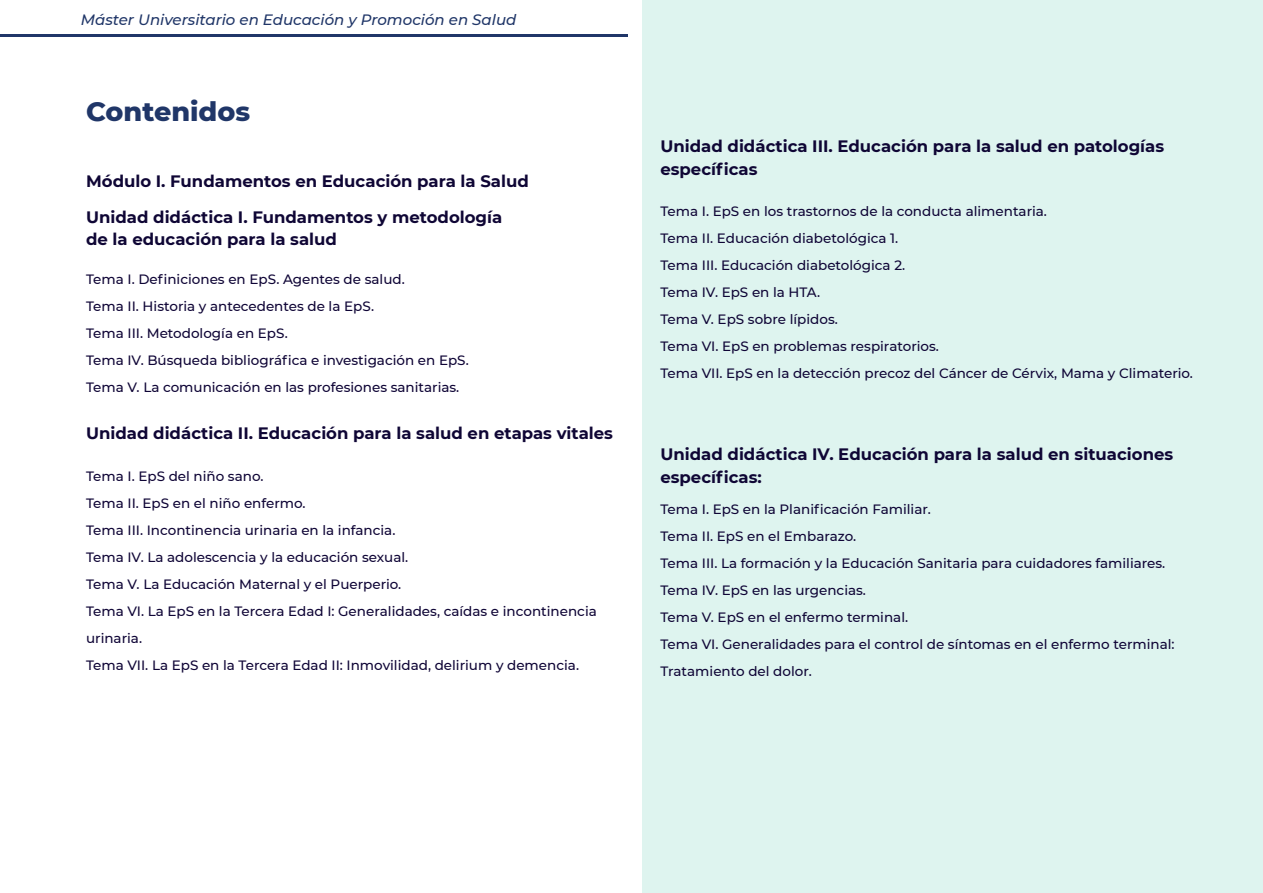
<style>
.page{position:relative;width:1263px;height:893px;background:#fff}
.page>*{position:absolute;margin:0;border:0;box-sizing:border-box;transform-origin:0 0}
.t1{font:800 27px "Montserrat";color:#203668}
.t2{font:700 16.5px/22.5px "Montserrat";color:#0f0635}
.t3{font:italic 500 15px "Montserrat";color:#203668}
.t4{font:500 13.5px/27px "Montserrat";color:#0f0536}
</style>
<div class="page">
<hr style="left:0;top:34px;width:627px;height:3px;background:#203668">
<div style="left:643px;top:0;width:620px;height:893px;background:#def4ef"></div>
<p class="t3" style="left:81px;top:9px;width:437px">Máster Universitario en Educación y Promoción en Salud</p>
<h1 class="t1" style="left:86px;top:91px;width:166px">Contenidos</h1>
<p class="t2" style="left:86px;top:163px;width:444px;line-height:35.4px">Módulo I. Fundamentos en Educación para la Salud<br>Unidad didáctica I. Fundamentos y metodología</p>
<p class="t2" style="left:86px;top:227px;width:252px">de la educación para la salud</p>
<p class="t4" style="left:86px;top:265px;width:384px">Tema I. Definiciones en EpS. Agentes de salud.<br>Tema II. Historia y antecedentes de la EpS.<br>Tema III. Metodología en EpS.<br>Tema IV. Búsqueda bibliográfica e investigación en EpS.<br>Tema V. La comunicación en las profesiones sanitarias.</p>
<p class="t2" style="left:86px;top:421px;width:528px">Unidad didáctica II. Educación para la salud en etapas vitales</p>
<p class="t4" style="left:86px;top:462px;width:512px">Tema I. EpS del niño sano.<br>Tema II. EpS en el niño enfermo.<br>Tema III. Incontinencia urinaria en la infancia.<br>Tema IV. La adolescencia y la educación sexual.<br>Tema V. La Educación Maternal y el Puerperio.<br>Tema VI. La EpS en la Tercera Edad I: Generalidades, caídas e incontinencia urinaria.<br>Tema VII. La EpS en la Tercera Edad II: Inmovilidad, delirium y demencia.</p>
<p class="t2" style="left:660px;top:134px;width:505px">Unidad didáctica III. Educación para la salud en patologías específicas</p>
<p class="t4" style="left:660px;top:197px;width:534px">Tema I. EpS en los trastornos de la conducta alimentaria.<br>Tema II. Educación diabetológica 1.<br>Tema III. Educación diabetológica 2.<br>Tema IV. EpS en la HTA.<br>Tema V. EpS sobre lípidos.<br>Tema VI. EpS en problemas respiratorios.<br>Tema VII. EpS en la detección precoz del Cáncer de Cérvix, Mama y Climaterio.</p>
<p class="t2" style="left:660px;top:442px;width:514px">Unidad didáctica IV. Educación para la salud en situaciones específicas:</p>
<p class="t4" style="left:660px;top:496px;width:516px">Tema I. EpS en la Planificación Familiar.<br>Tema II. EpS en el Embarazo.<br>Tema III. La formación y la Educación Sanitaria para cuidadores familiares.<br>Tema IV. EpS en las urgencias.<br>Tema V. EpS en el enfermo terminal.<br>Tema VI. Generalidades para el control de síntomas en el enfermo terminal:<br>Tratamiento del dolor.</p>
</div>
